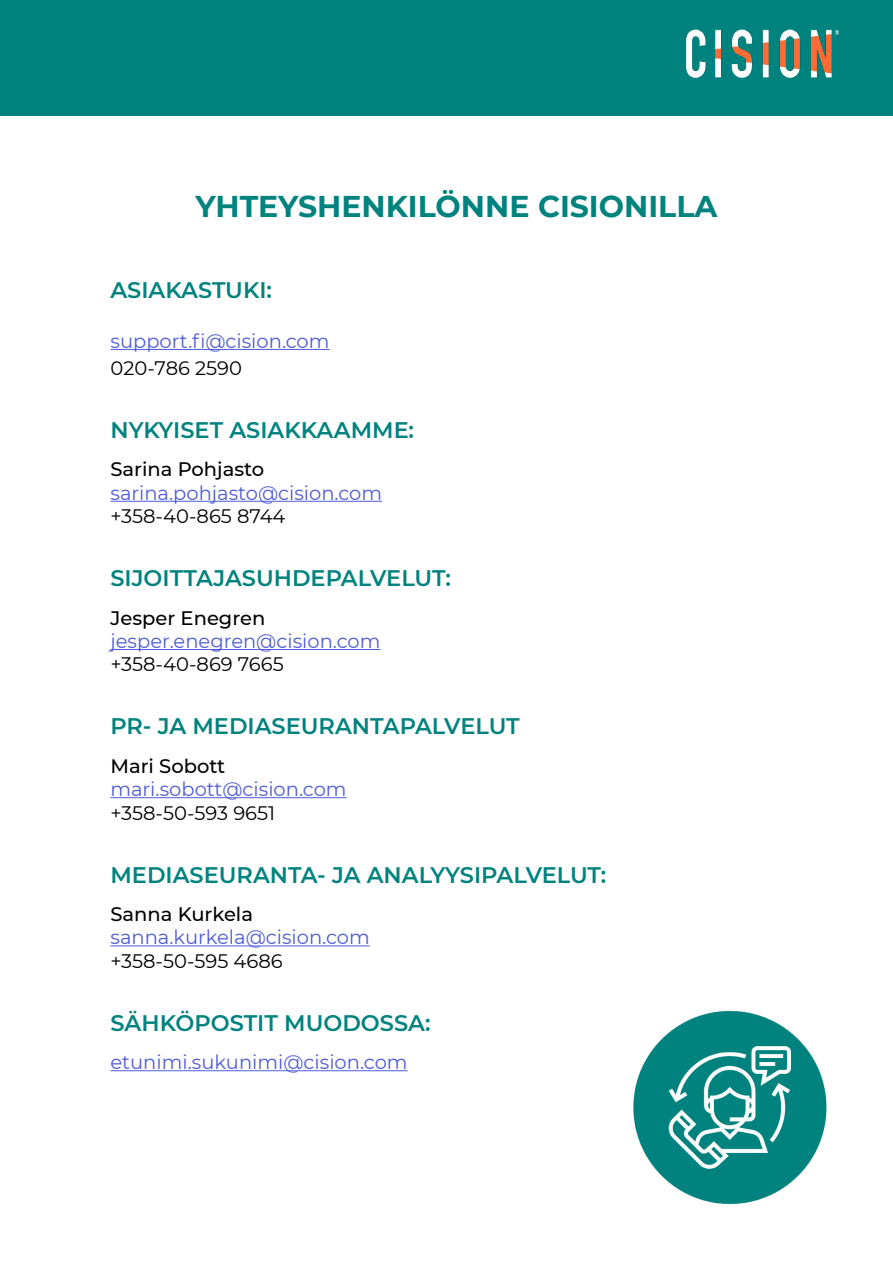
<style>
.page{position:relative;width:893px;height:1263px;background:#fff}
.page>*{position:absolute;margin:0;border:0;box-sizing:border-box;transform-origin:0 0}
.t1{font:700 30px "Montserrat";color:#00837e}
.t2{font:600 22.5px "Montserrat";color:#00837e}
.t3{font:19.5px "Montserrat";color:#4f5cd6}
.t4{font:19.5px "Montserrat";color:#000}
.t5{font:500 19.5px "Montserrat";color:#000}
</style>
<div class="page">
<hr style="left:110px;top:349px;width:220px;height:1px;background:#4f5cd6">
<hr style="left:110px;top:501px;width:272px;height:1px;background:#4f5cd6">
<hr style="left:110px;top:649px;width:270px;height:1px;background:#4f5cd6">
<hr style="left:110px;top:797px;width:237px;height:1px;background:#4f5cd6">
<hr style="left:110px;top:945px;width:260px;height:1px;background:#4f5cd6">
<hr style="left:110px;top:1070px;width:298px;height:1px;background:#4f5cd6">
<div style="left:0;top:0;width:893px;height:115px;background:#00837e"></div>
<img style="left:687px;top:29px;width:152px;height:49px">
<img style="left:633px;top:1010px;width:194px;height:195px">
<p class="t1" style="left:195px;top:184px;width:524px">YHTEYSHENKILÖNNE CISIONILLA</p>
<p class="t2" style="left:110px;top:274px;width:163px">ASIAKASTUKI:</p>
<p class="t3" style="left:110px;top:328px;width:221px">support.fi@cision.com</p>
<p class="t4" style="left:110px;top:355px;width:133px">020-786 2590</p>
<p class="t2" style="left:110px;top:414px;width:305px">NYKYISET ASIAKKAAMME:</p>
<p class="t5" style="left:110px;top:456px;width:155px">Sarina Pohjasto</p>
<p class="t3" style="left:110px;top:479px;width:273px">sarina.pohjasto@cision.com</p>
<p class="t4" style="left:110px;top:503px;width:177px">+358-40-865 8744</p>
<p class="t2" style="left:110px;top:562px;width:342px">SIJOITTAJASUHDEPALVELUT:</p>
<p class="t5" style="left:110px;top:604px;width:156px">Jesper Enegren</p>
<p class="t3" style="left:110px;top:628px;width:271px">jesper.enegren@cision.com</p>
<p class="t4" style="left:110px;top:651px;width:175px">+358-40-869 7665</p>
<p class="t2" style="left:110px;top:710px;width:411px">PR- JA MEDIASEURANTAPALVELUT</p>
<p class="t5" style="left:110px;top:752px;width:116px">Mari Sobott</p>
<p class="t3" style="left:110px;top:776px;width:238px">mari.sobott@cision.com</p>
<p class="t4" style="left:110px;top:799px;width:166px">+358-50-593 9651</p>
<p class="t2" style="left:110px;top:859px;width:497px">MEDIASEURANTA- JA ANALYYSIPALVELUT:</p>
<p class="t5" style="left:110px;top:900px;width:144px">Sanna Kurkela</p>
<p class="t3" style="left:110px;top:924px;width:261px">sanna.kurkela@cision.com</p>
<p class="t4" style="left:110px;top:947px;width:174px">+358-50-595 4686</p>
<p class="t2" style="left:110px;top:1007px;width:322px">SÄHKÖPOSTIT MUODOSSA:</p>
<p class="t3" style="left:110px;top:1049px;width:299px">etunimi.sukunimi@cision.com</p>
</div>
